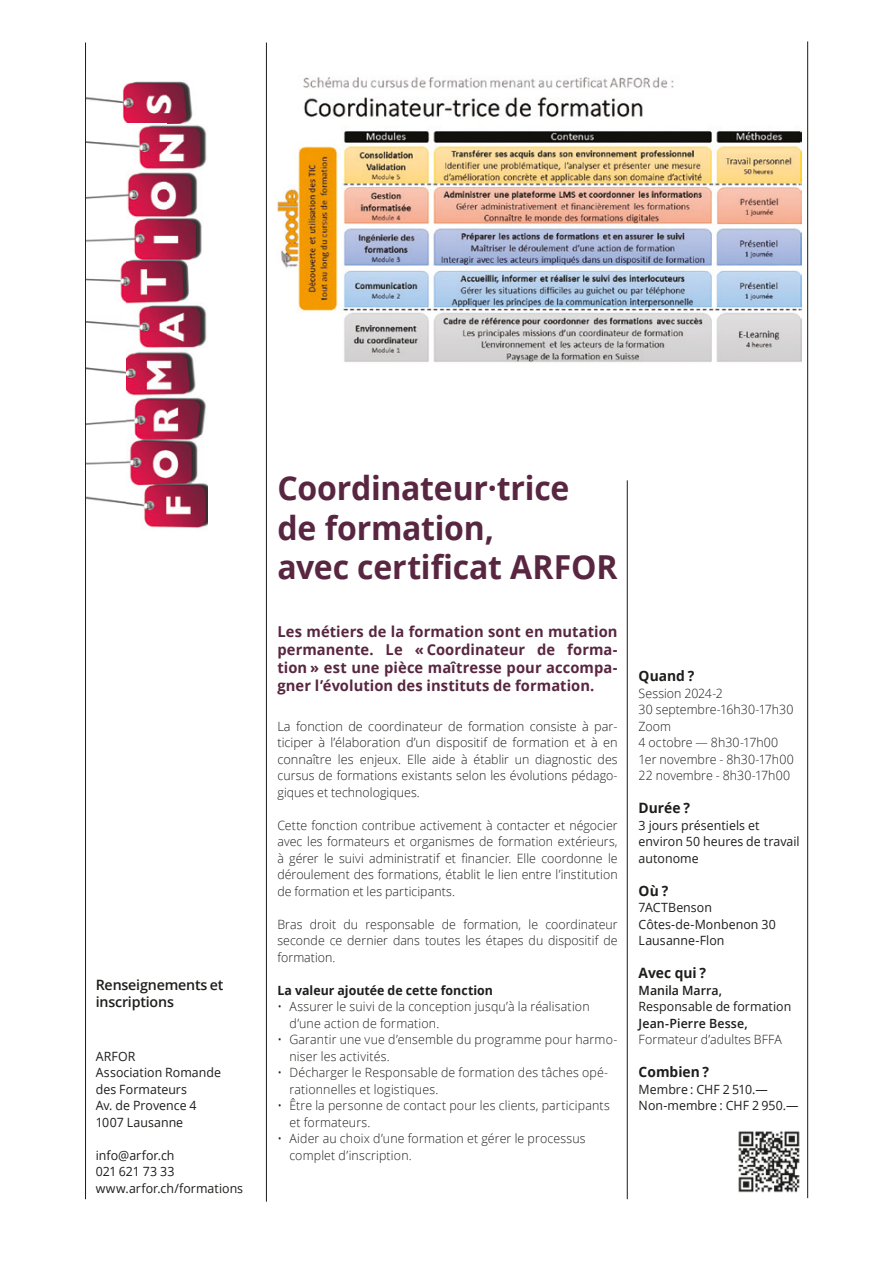
<style>
.page{position:relative;width:893px;height:1263px;background:#fff}
.page>*{position:absolute;margin:0;border:0;box-sizing:border-box;transform-origin:0 0}
.t1{font:700 33px/39.6px "Open Sans";letter-spacing:-.01em;color:#582640}
.t2{font:700 15px/18px "Open Sans";letter-spacing:.005em;color:#582640;text-align:justify}
.t3{font:700 14.25px "Open Sans";letter-spacing:.005em;color:#1d1d1b}
.t4{font:600 14.25px/17.1px "Open Sans";letter-spacing:-.015em;color:#1d1d1b}
.t5{font:300 12.75px/16.5px "Open Sans";letter-spacing:.01em;color:#1d1d1b}
.t6{font:12.75px/16.5px "Open Sans";letter-spacing:.005em;color:#1d1d1b}
.t7{font:700 12.75px "Open Sans";color:#1d1d1b}
.t8{font:600 12.75px "Open Sans";letter-spacing:.005em;color:#1d1d1b}
</style>
<div class="page">
<hr style="left:85px;top:43px;width:1px;height:1156px;background:#1d1d1b">
<hr style="left:807px;top:41px;width:1px;height:1157px;background:#1d1d1b">
<hr style="left:266px;top:43px;width:1px;height:1159px;background:#1d1d1b">
<img style="left:86px;top:81px;width:122px;height:448px">
<hr style="left:627px;top:480px;width:1px;height:719px;background:#1d1d1b">
<img style="left:277px;top:77px;width:524px;height:286px">
<img style="left:738px;top:1131px;width:62px;height:62px">
<p class="t4" style="left:96px;top:976px;width:129px">Renseignements et inscriptions</p>
<p class="t6" style="left:96px;top:1047px;width:127px">ARFOR<br>Association Romande des Formateurs<br>Av. de Provence 4<br>1007 Lausanne</p>
<p class="t6" style="left:96px;top:1146px;width:149px">info@arfor.ch<br>021 621 73 33 www.arfor.ch/formations</p>
<h1 class="t1" style="left:277px;top:467px;width:342px">Coordinateur·trice<br>de formation,<br>avec certificat ARFOR</h1>
<p class="t2" style="left:277px;top:622px;width:342px">Les métiers de la formation sont en mutation permanente. Le « Coordinateur de forma&shy;tion » est une pièce maîtresse pour accompa&shy;gner l’évolution des instituts de formation.</p>
<p class="t5" style="left:277px;top:717px;width:342px;text-align:justify">La fonction de coordinateur de formation consiste à par&shy;ticiper à l’élaboration d’un dispositif de formation et à en connaître les enjeux. Elle aide à établir un diagnostic des cursus de formations existants selon les évolutions pédago&shy;giques et technologiques.</p>
<p class="t5" style="left:277px;top:816px;width:342px;text-align:justify">Cette fonction contribue activement à contacter et négocier avec les formateurs et organismes de formation extérieurs, à gérer le suivi administratif et financier. Elle coordonne le déroulement des formations, établit le lien entre l’institution de formation et les participants.</p>
<p class="t5" style="left:277px;top:915px;width:342px;text-align:justify">Bras droit du responsable de formation, le coordinateur seconde ce dernier dans toutes les étapes du dispositif de formation.</p>
<p class="t7" style="left:277px;top:981px;width:217px">La valeur ajoutée de cette fonction</p>
<p class="t5" style="left:289px;top:998px;width:302px;text-indent:-12px">• Assurer le suivi de la conception jusqu’à la réalisation d’une action de formation.</p>
<p class="t5" style="left:289px;top:1031px;width:329px;text-indent:-12px">• Garantir une vue d’ensemble du programme pour harmo&shy;niser les activités.</p>
<p class="t5" style="left:289px;top:1064px;width:320px;text-indent:-12px">• Décharger le Responsable de formation des tâches opé&shy;rationnelles et logistiques.</p>
<p class="t5" style="left:289px;top:1097px;width:322px;text-indent:-12px">• Être la personne de contact pour les clients, participants et formateurs.</p>
<p class="t5" style="left:289px;top:1130px;width:298px;text-indent:-12px">• Aider au choix d’une formation et gérer le processus complet d’inscription.</p>
<p class="t3" style="left:639px;top:666px;width:57px">Quand ?</p>
<p class="t5" style="left:639px;top:684px;width:157px">Session 2024-2<br>30 septembre-16h30-17h30<br>Zoom<br>4 octobre — 8h30-17h00<br>1er novembre - 8h30-17h00<br>22 novembre - 8h30-17h00</p>
<p class="t3" style="left:639px;top:798px;width:53px">Durée ?</p>
<p class="t6" style="left:639px;top:816px;width:163px">3 jours présentiels et environ 50 heures de travail autonome</p>
<p class="t3" style="left:639px;top:880px;width:31px">Où?</p>
<p class="t6" style="left:639px;top:899px;width:139px">7ACTBenson<br>Côtes-de-Monbenon 30<br>Lausanne-Flon</p>
<p class="t3" style="left:639px;top:963px;width:69px">Avec qui ?</p>
<p class="t8" style="left:639px;top:981px;width:85px">Manila Marra,</p>
<p class="t6" style="left:639px;top:998px;width:154px">Responsable de formation</p>
<p class="t8" style="left:639px;top:1014px;width:111px">Jean-Pierre Besse,</p>
<p class="t5" style="left:639px;top:1031px;width:145px">Formateur d’adultes BFFA</p>
<p class="t3" style="left:639px;top:1062px;width:72px">Combien ?</p>
<p class="t6" style="left:639px;top:1080px;width:161px">Membre : CHF 2 510.—<br>Non-membre : CHF 2 950.—</p>
</div>
